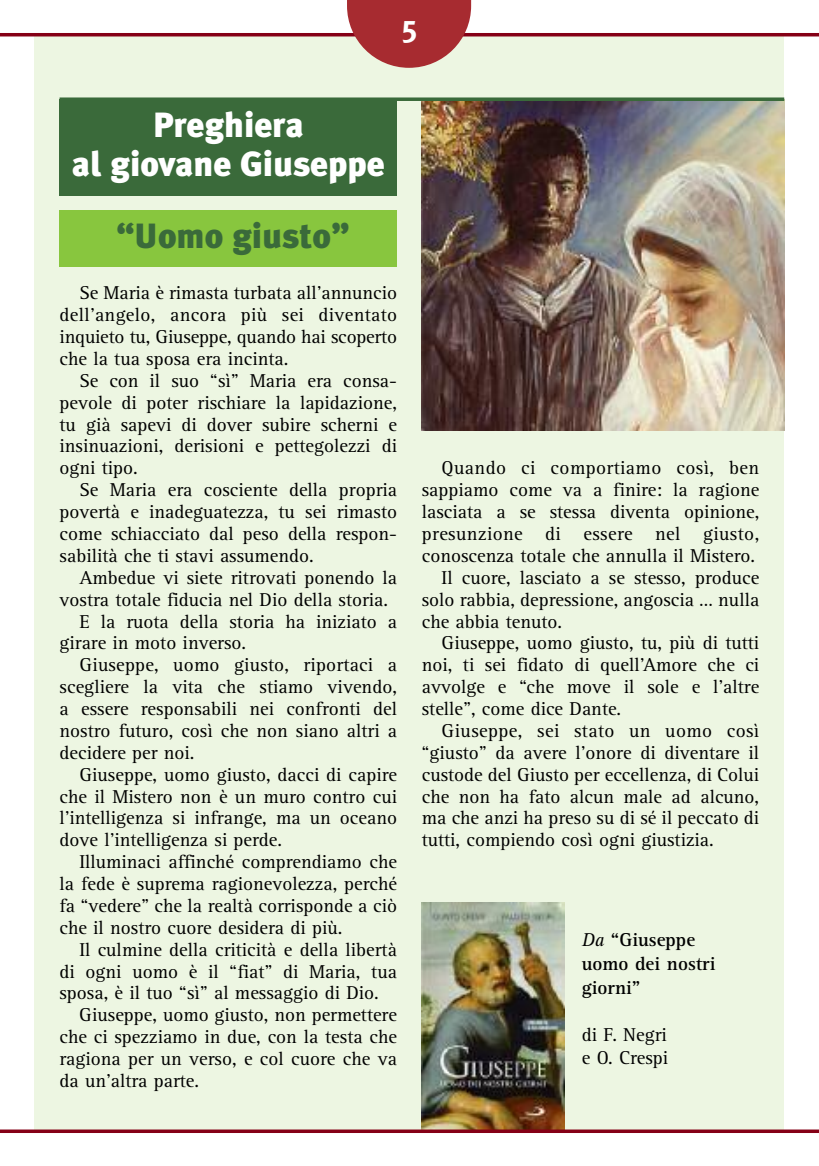
<style>
.page{position:relative;width:819px;height:1166px;background:#fff}
.page>*{position:absolute;margin:0;border:0;box-sizing:border-box;transform-origin:0 0}
.t1{font:900 35px/38.5px "Meta Plus";color:#fff;text-align:center}
.t2{font:900 35px "Meta Plus";color:#3a6a3a}
.t3{font:31.5px "Meta Plus Bold Caps";color:#fff}
.t4{font:19.25px/21.9px "Rotis Serif";color:#000;text-align:justify}
.t5{font:19.25px "Rotis Serif";letter-spacing:.02em;color:#000}
.t6{font:700 19.25px/23.6px "Rotis Serif";color:#000}
.s1{font-weight:400;font-style:italic}
</style>
<div class="page">
<div style="left:35px;top:35px;width:749px;height:1096px;background:#edf6e2"></div>
<div style="left:60px;top:210px;width:337px;height:57px;background:#88c63e"></div>
<div style="left:60px;top:99px;width:337px;height:96px;background:#3a6a3a"></div>
<img style="left:422px;top:902px;width:142px;height:227px">
<img style="left:422px;top:101px;width:362px;height:329px">
<hr style="left:0;top:33px;width:819px;height:3px;background:#850016">
<svg style="left:347px;top:0;width:124px;height:68px"></svg>
<svg style="left:0;top:1129px;width:819px;height:4px;background:#901c2c"></svg>
<svg style="left:60px;top:97px;width:724px;height:4px;fill:#3a6a3a"></svg>
<h2 class="t3" style="left:401px;top:13px;width:18px">5</h2>
<h1 class="t1" style="left:72px;top:106px;width:314px">Preghiera<br>al giovane Giuseppe</h1>
<h1 class="t2" style="left:116px;top:215px;width:234px">“Uomo giusto”</h1>
<p class="t4" style="left:60px;top:284px;width:339px;text-indent:20px">Se Maria è rimasta turbata all’annuncio dell’angelo, ancora più sei diventato inquieto tu, Giuseppe, quando hai scoperto che la tua sposa era incinta.</p>
<p class="t4" style="left:60px;top:371px;width:339px;text-indent:20px">Se con il suo “sì” Maria era consa&shy;pevole di poter rischiare la lapidazione, tu già sapevi di dover subire scherni e insinuazioni, derisioni e pettegolezzi di ogni tipo.</p>
<p class="t4" style="left:60px;top:481px;width:339px;text-indent:20px">Se Maria era cosciente della propria povertà e inadeguatezza, tu sei rimasto come schiacciato dal peso della respon&shy;sabilità che ti stavi assumendo.</p>
<p class="t4" style="left:79px;top:568px;width:319px">Ambedue vi siete ritrovati ponendo la</p>
<p class="t4" style="left:60px;top:590px;width:330px">vostra totale fiducia nel Dio della storia.</p>
<p class="t4" style="left:79px;top:612px;width:319px">E la ruota della storia ha iniziato a</p>
<p class="t4" style="left:60px;top:634px;width:188px">girare in moto inverso.</p>
<p class="t4" style="left:79px;top:656px;width:319px">Giuseppe, uomo giusto, riportaci a</p>
<p class="t4" style="left:60px;top:678px;width:339px">scegliere la vita che stiamo vivendo,</p>
<p class="t4" style="left:60px;top:700px;width:339px">a essere responsabili nei confronti del</p>
<p class="t4" style="left:60px;top:721px;width:339px">nostro futuro, così che non siano altri a</p>
<p class="t4" style="left:60px;top:743px;width:136px">decidere per noi.</p>
<p class="t4" style="left:79px;top:765px;width:319px">Giuseppe, uomo giusto, dacci di capire</p>
<p class="t4" style="left:60px;top:787px;width:339px">che il Mistero non è un muro contro cui</p>
<p class="t4" style="left:60px;top:809px;width:339px">l’intelligenza si infrange, ma un oceano</p>
<p class="t4" style="left:60px;top:831px;width:224px">dove l’intelligenza si perde.</p>
<p class="t4" style="left:79px;top:853px;width:319px">Illuminaci affinché comprendiamo che</p>
<p class="t4" style="left:59px;top:875px;width:339px">la fede è suprema ragionevolezza, perché</p>
<p class="t4" style="left:59px;top:896px;width:339px">fa “vedere” che la realtà corrisponde a ciò</p>
<p class="t4" style="left:59px;top:918px;width:284px">che il nostro cuore desidera di più.</p>
<p class="t4" style="left:79px;top:940px;width:319px">Il culmine della criticità e della libertà</p>
<p class="t4" style="left:59px;top:962px;width:339px">di ogni uomo è il “fiat” di Maria, tua</p>
<p class="t4" style="left:59px;top:984px;width:321px">sposa, è il tuo “sì” al messaggio di Dio.</p>
<p class="t4" style="left:79px;top:1006px;width:319px">Giuseppe, uomo giusto, non permettere</p>
<p class="t4" style="left:59px;top:1028px;width:339px">che ci spezziamo in due, con la testa che</p>
<p class="t4" style="left:59px;top:1050px;width:339px">ragiona per un verso, e col cuore che va</p>
<p class="t4" style="left:59px;top:1071px;width:141px">da un’altra parte.</p>
<p class="t5" style="left:441px;top:461px;width:319px">Quando ci comportiamo così, ben</p>
<p class="t4" style="left:422px;top:481px;width:339px">sappiamo come va a finire: la ragione</p>
<p class="t4" style="left:422px;top:503px;width:339px">lasciata a se stessa diventa opinione,</p>
<p class="t5" style="left:422px;top:527px;width:339px">presunzione di essere nel giusto,</p>
<p class="t4" style="left:422px;top:546px;width:335px">conoscenza totale che annulla il Mistero.</p>
<p class="t4" style="left:441px;top:568px;width:319px">Il cuore, lasciato a se stesso, produce</p>
<p class="t4" style="left:422px;top:590px;width:339px">solo rabbia, depressione, angoscia … nulla</p>
<p class="t4" style="left:422px;top:612px;width:142px">che abbia tenuto.</p>
<p class="t4" style="left:441px;top:634px;width:319px">Giuseppe, uomo giusto, tu, più di tutti</p>
<p class="t4" style="left:422px;top:656px;width:339px">noi, ti sei fidato di quell’Amore che ci</p>
<p class="t4" style="left:422px;top:678px;width:339px">avvolge e “che move il sole e l’altre</p>
<p class="t4" style="left:422px;top:700px;width:201px">stelle”, come dice Dante.</p>
<p class="t5" style="left:441px;top:724px;width:319px">Giuseppe, sei stato un uomo così</p>
<p class="t4" style="left:422px;top:743px;width:339px">“giusto” da avere l’onore di diventare il</p>
<p class="t4" style="left:422px;top:765px;width:339px">custode del Giusto per eccellenza, di Colui</p>
<p class="t4" style="left:422px;top:787px;width:339px">che non ha fato alcun male ad alcuno,</p>
<p class="t4" style="left:422px;top:809px;width:339px">ma che anzi ha preso su di sé il peccato di</p>
<p class="t4" style="left:421px;top:831px;width:293px">tutti, compiendo così ogni giustizia.</p>
<p class="t6" style="left:581px;top:930px;width:135px"><span class="s1">Da</span> “Giuseppe uomo dei nostri giorni”</p>
<p class="t4" style="left:581px;top:1024px;width:88px;line-height:23.6px">di F. Negri e O. Crespi</p>
</div>
